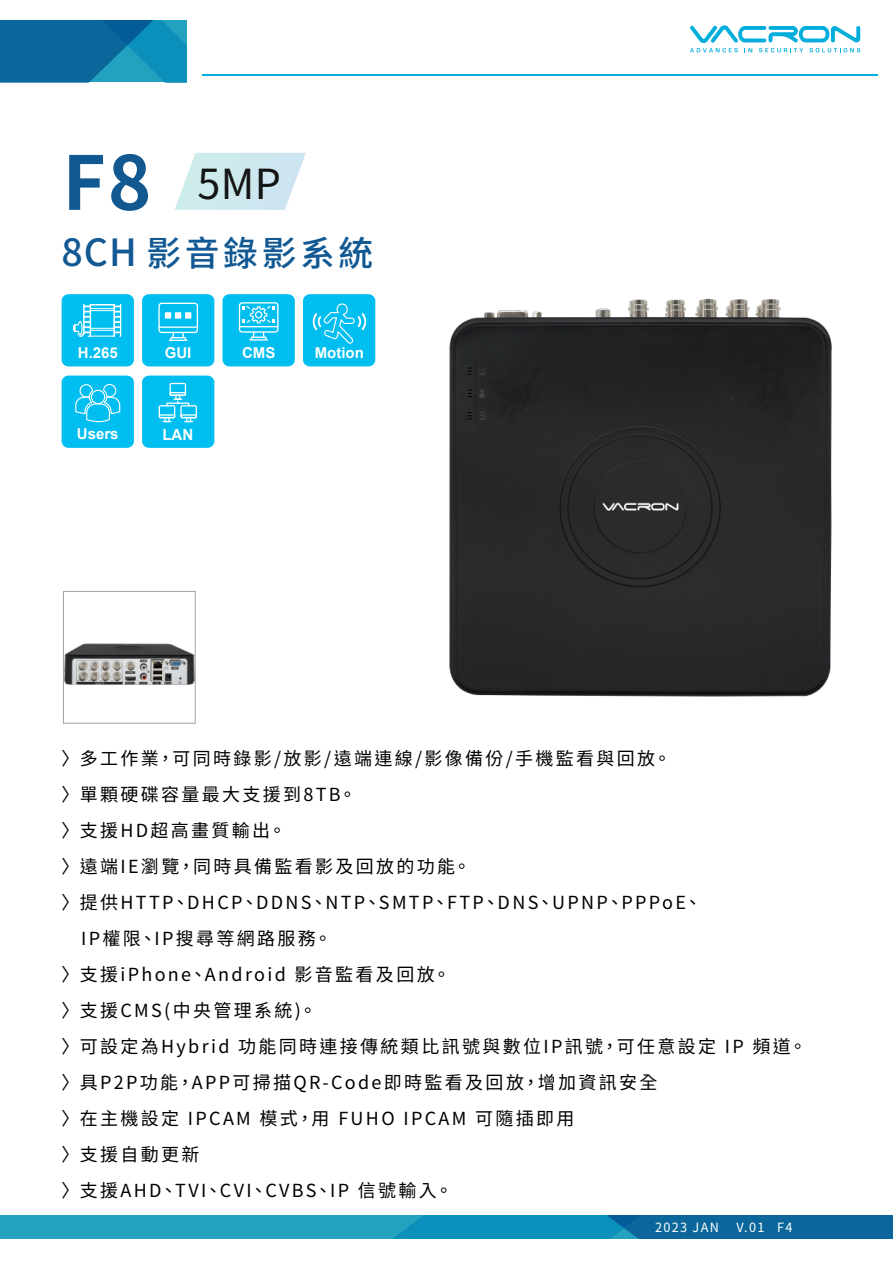
<style>
.page{position:relative;width:893px;height:1263px;background:#fff}
.page>*{position:absolute;margin:0;border:0;box-sizing:border-box;transform-origin:0 0}
.t1{font:700 74.25px "Noto Sans CJ Ktc";color:#125992}
.t2{font:41.4px "Noto Sans CJ Ktc";color:#141414}
.t3{font:500 34.95px "Noto Sans CJ Ktc";letter-spacing:.1em;color:#125993}
.t4{font:18px "Noto Sans CJ Ktc";letter-spacing:.13em;color:#000}
.t5{font:700 15.45px "Arial";color:#fff}
.t6{font:700 15px "Arial";color:#fff}
.t7{font:12.75px "Noto Sans CJ Ktc";letter-spacing:.1em;color:#fff}
.s1{font-size:37.5px}
</style>
<div class="page">
<div style="left:0;top:1215px;width:893px;height:23px;background:#23a2c0"></div>
<svg style="left:395px;top:1215px;width:498px;height:23px;background:#0b79aa"></svg>
<hr style="left:202px;top:74px;width:676px;height:2px;background:#00addb">
<svg style="left:0;top:20px;width:186px;height:62px;background:#0d76a7"></svg>
<svg style="left:690px;top:25px;width:170px;height:27px"></svg>
<svg style="left:174px;top:153px;width:132px;height:57px"></svg>
<div style="left:62px;top:294px;width:72px;height:72px;background:#00bef0;border-radius:7px"></div>
<svg style="left:73px;top:304px;width:48px;height:33px"></svg>
<div style="left:303px;top:294px;width:72px;height:72px;background:#00bef0;border-radius:7px"></div>
<svg style="left:312px;top:303px;width:55px;height:41px"></svg>
<div style="left:142px;top:294px;width:72px;height:72px;background:#00bef0;border-radius:7px"></div>
<svg style="left:158px;top:303px;width:40px;height:38px"></svg>
<div style="left:165px;top:312px;width:6px;height:7px;background:#fff"></div>
<div style="left:175px;top:312px;width:6px;height:7px;background:#fff"></div>
<div style="left:185px;top:312px;width:6px;height:7px;background:#fff"></div>
<div style="left:223px;top:294px;width:72px;height:72px;background:#00bef0;border-radius:7px"></div>
<svg style="left:239px;top:302px;width:39px;height:39px"></svg>
<div style="left:62px;top:376px;width:72px;height:72px;background:#00bef0;border-radius:7px"></div>
<svg style="left:75px;top:383px;width:46px;height:40px"></svg>
<div style="left:142px;top:376px;width:72px;height:72px;background:#00bef0;border-radius:7px"></div>
<svg style="left:159px;top:383px;width:38px;height:39px"></svg>
<div style="left:63px;top:591px;width:133px;height:133px;border:1px solid #a3a3a3"></div>
<img style="left:63px;top:642px;width:133px;height:45px">
<img style="left:449px;top:298px;width:383px;height:399px">
<h1 class="t1" style="left:62px;top:141px;width:90px">F8</h1>
<h2 class="t2" style="left:197px;top:161px;width:85px">5MP</h2>
<h3 class="t3" style="left:62px;top:234px;width:313px"><span class="s1">8CH</span> 影音錄影系統</h3>
<p class="t6" style="left:78px;top:342px;width:42px">H.265</p>
<p class="t6" style="left:165px;top:342px;width:28px">GUI</p>
<p class="t6" style="left:242px;top:342px;width:35px">CMS</p>
<p class="t6" style="left:315px;top:342px;width:51px">Motion</p>
<p class="t6" style="left:77px;top:423px;width:43px">Users</p>
<p class="t5" style="left:162px;top:423px;width:32px">LAN</p>
<p class="t4" style="left:62px;top:748px;width:611px">〉 多工作業，可同時錄影/放影/遠端連線/影像備份/手機監看與回放。</p>
<p class="t4" style="left:62px;top:784px;width:297px">〉 單顆硬碟容量最大支援到8TB。</p>
<p class="t4" style="left:62px;top:820px;width:226px">〉 支援HD超高畫質輸出。</p>
<p class="t4" style="left:62px;top:856px;width:411px">〉 遠端IE瀏覽，同時具備監看影及回放的功能。</p>
<p class="t4" style="left:62px;top:892px;width:642px">〉 提供HTTP、DHCP、DDNS、NTP、SMTP、FTP、DNS、UPNP、PPPoE、</p>
<p class="t4" style="left:81px;top:928px;width:252px">IP權限、IP搜尋等網路服務。</p>
<p class="t4" style="left:62px;top:964px;width:390px">〉 支援iPhone、Android 影音監看及回放。</p>
<p class="t4" style="left:62px;top:1000px;width:257px">〉 支援CMS(中央管理系統)。</p>
<p class="t4" style="left:62px;top:1036px;width:747px">〉 可設定為Hybrid 功能同時連接傳統類比訊號與數位IP訊號，可任意設定 IP 頻道。</p>
<p class="t4" style="left:62px;top:1072px;width:597px">〉 具P2P功能，APP可掃描QR-Code即時監看及回放，增加資訊安全</p>
<p class="t4" style="left:62px;top:1108px;width:514px">〉 在主機設定 IPCAM 模式，用 FUHO IPCAM 可隨插即用</p>
<p class="t4" style="left:62px;top:1144px;width:139px">〉 支援自動更新</p>
<p class="t4" style="left:62px;top:1180px;width:393px">〉 支援AHD、TVI、CVI、CVBS、IP 信號輸入。</p>
<p class="t7" style="left:655px;top:1220px;width:65px">2023 JAN</p>
<p class="t7" style="left:737px;top:1220px;width:57px">V.01 F4</p>
</div>
